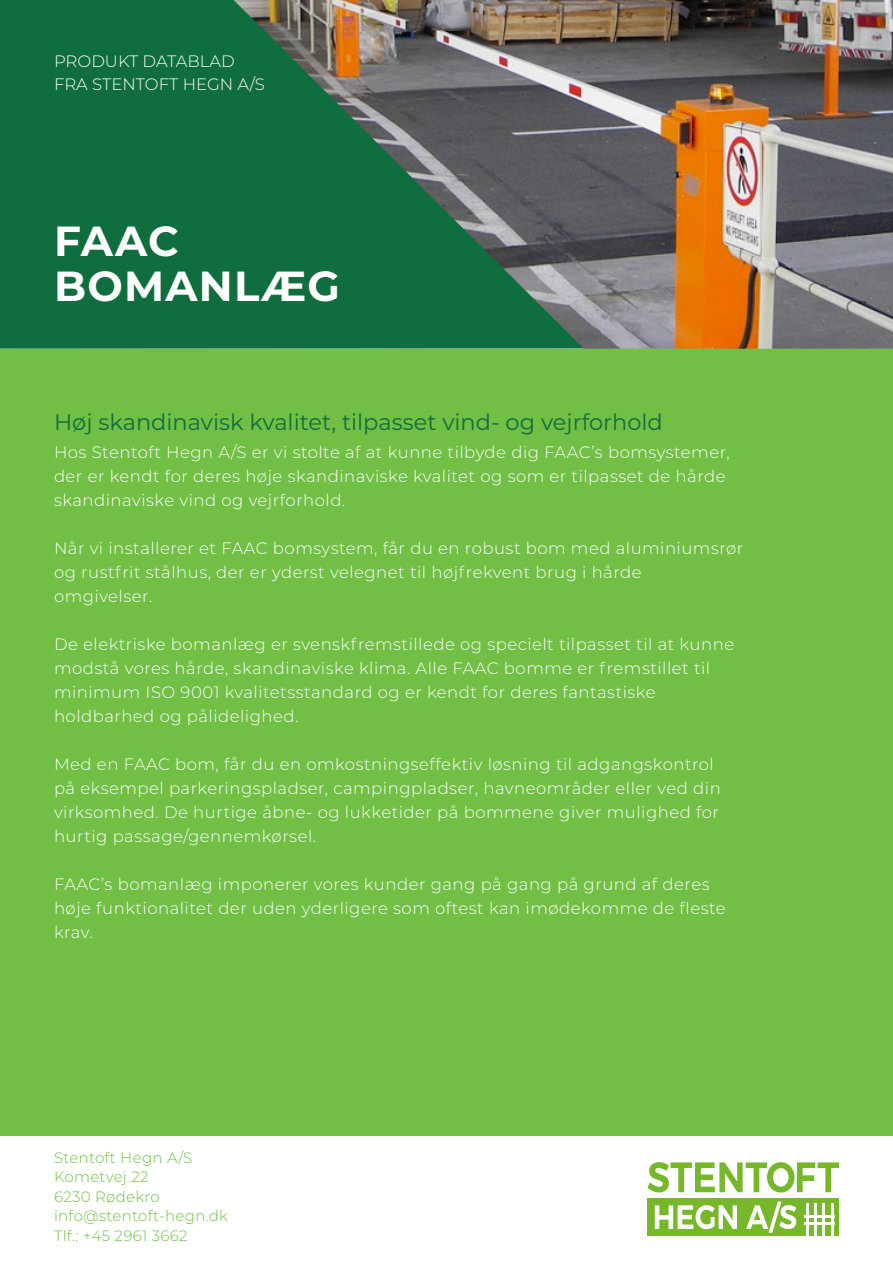
<style>
.page{position:relative;width:893px;height:1263px;background:#fff}
.page>*{position:absolute;margin:0;border:0;box-sizing:border-box;transform-origin:0 0}
.t1{font:700 42px/45px "Montserrat";letter-spacing:.03em;color:#fff}
.klassificeringer_ove{font:22.5px "Montserrat";color:#106d3d}
.hvid{font:300 16.5px/24px "Montserrat";letter-spacing:.03em;color:#fff}
.hvid-2{font:300 16.5px/22.5px "Montserrat";color:#fff}
.t2{font:300 15px/19.5px "Montserrat";letter-spacing:.02em;color:#71bf44}
</style>
<div class="page">
<div style="left:648px;top:1198px;width:191px;height:38px;background:#76b82a"></div>
<svg style="left:648px;top:1162px;width:191px;height:30px"></svg>
<svg style="left:655px;top:1205px;width:82px;height:24px"></svg>
<svg style="left:746px;top:1201px;width:50px;height:32px"></svg>
<hr style="left:805px;top:1215px;width:30px;height:2px;background:#fff">
<hr style="left:805px;top:1222px;width:30px;height:2px;background:#fff">
<hr style="left:806px;top:1203px;width:2px;height:33px;background:#fff">
<hr style="left:814px;top:1203px;width:3px;height:33px;background:#fff">
<hr style="left:823px;top:1203px;width:2px;height:33px;background:#fff">
<hr style="left:831px;top:1203px;width:2px;height:33px;background:#fff">
<div style="left:0;top:0;width:234px;height:349px;background:#106d3d"></div>
<div style="left:0;top:349px;width:893px;height:786px;background:#71bf44"></div>
<img style="left:234px;top:0;width:659px;height:349px">
<p class="hvid-2" style="left:54px;top:50px;width:212px">PRODUKT DATABLAD<br>FRA STENTOFT HEGN A/S</p>
<h1 class="t1" style="left:54px;top:217px;width:287px">FAAC<br>BOMANLÆG</h1>
<p class="klassificeringer_ove" style="left:54px;top:407px;width:610px">Høj skandinavisk kvalitet, tilpasset vind- og vejrforhold</p>
<p class="hvid" style="left:54px;top:440px;width:677px">Hos Stentoft Hegn A/S er vi stolte af at kunne tilbyde dig FAAC’s bomsystemer, der er kendt for deres høje skandinaviske kvalitet og som er tilpasset de hårde skandinaviske vind og vejrforhold.</p>
<p class="hvid" style="left:54px;top:536px;width:691px">Når vi installerer et FAAC bomsystem, får du en robust bom med aluminiumsrør og rustfrit stålhus, der er yderst velegnet til højfrekvent brug i hårde omgivelser.</p>
<p class="hvid" style="left:54px;top:632px;width:682px">De elektriske bomanlæg er svenskfremstillede og specielt tilpasset til at kunne modstå vores hårde, skandinaviske klima. Alle FAAC bomme er fremstillet til minimum ISO 9001 kvalitetsstandard og er kendt for deres fantastiske holdbarhed og pålidelighed.</p>
<p class="hvid" style="left:54px;top:752px;width:668px">Med en FAAC bom, får du en omkostningseffektiv løsning til adgangskontrol på eksempel parkeringspladser, campingpladser, havneområder eller ved din virksomhed. De hurtige åbne- og lukketider på bommene giver mulighed for hurtig passage/gennemkørsel.</p>
<p class="hvid" style="left:54px;top:872px;width:673px">FAAC’s bomanlæg imponerer vores kunder gang på gang på grund af deres høje funktionalitet der uden yderligere som oftest kan imødekomme de fleste krav.</p>
<p class="t2" style="left:54px;top:1147px;width:176px">Stentoft Hegn A/S<br>Kometvej 22<br>6230 Rødekro info@stentoft-hegn.dk<br>Tlf.: +45 2961 3662</p>
</div>
